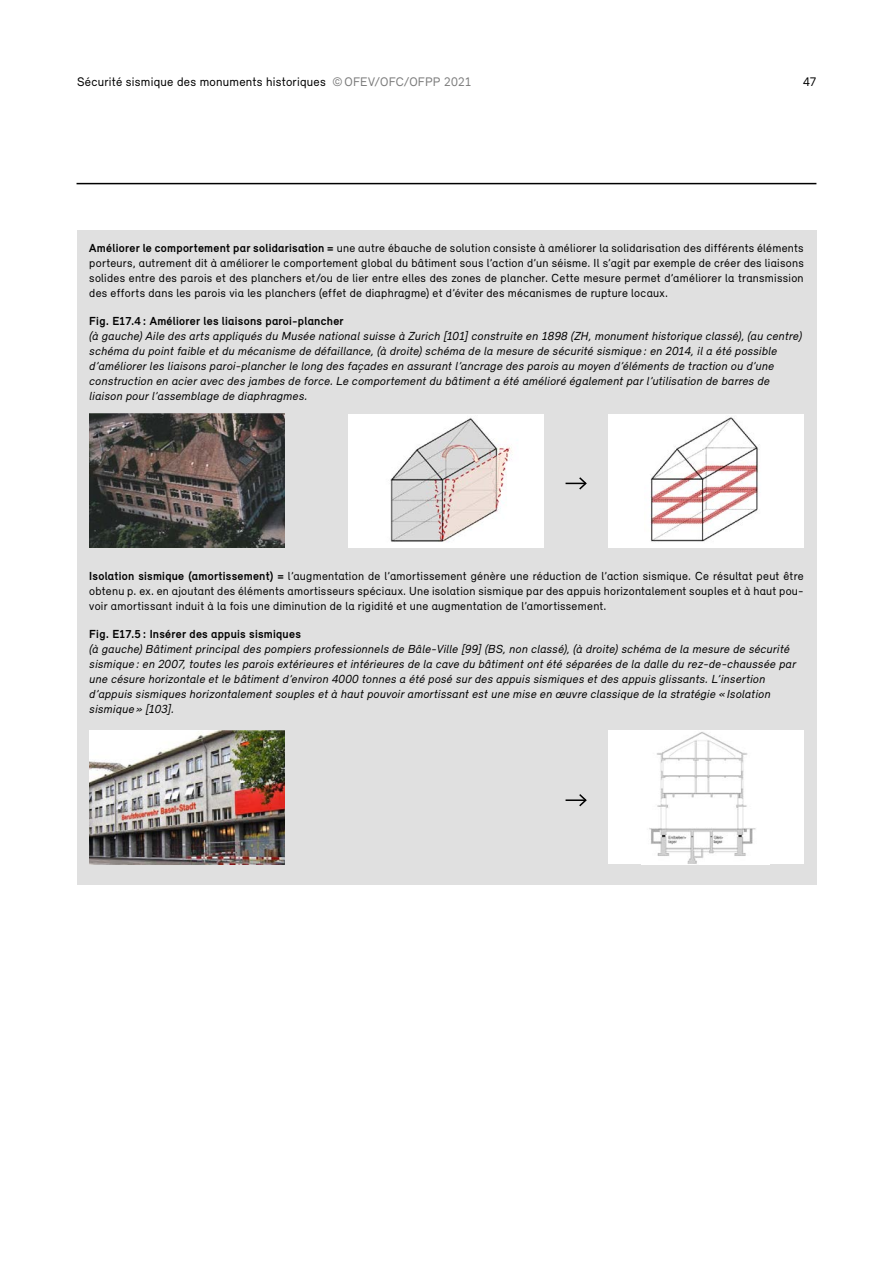
<style>
.page{position:relative;width:893px;height:1263px;background:#fff}
.page>*{position:absolute;margin:0;border:0;box-sizing:border-box;transform-origin:0 0}
.t1{font:12.75px "Relevant";letter-spacing:.02em;color:#000}
._13_Wissensboxen_13_Legende_Text{font:italic 12px/15px "Relevant";letter-spacing:.02em;color:#000}
._13_Wissensboxen_13_Grundtext{font:12px/15px "Relevant";letter-spacing:.02em;color:#000;text-align:justify}
._13_Wissensboxen_13_Legende_Titel{font:700 12px "Relevant";letter-spacing:.02em;color:#000}
.s1{color:#7c7c7c}
.s2{font-weight:700}
</style>
<div class="page">
<hr style="left:77px;top:183px;width:739px;height:1px;background:#000">
<div style="left:77px;top:230px;width:739px;height:654px;background:#e0e0e0"></div>
<svg style="left:566px;top:477px;width:21px;height:13px"></svg>
<img style="left:89px;top:414px;width:196px;height:133px">
<div style="left:349px;top:414px;width:195px;height:133px;background:#fff"></div>
<img style="left:390px;top:418px;width:122px;height:124px">
<div style="left:608px;top:414px;width:196px;height:133px;background:#fff"></div>
<img style="left:650px;top:417px;width:110px;height:125px">
<hr style="left:566px;top:799px;width:20px;height:2px;background:#000">
<svg style="left:578px;top:794px;width:9px;height:13px"></svg>
<img style="left:89px;top:731px;width:196px;height:133px">
<div style="left:608px;top:731px;width:196px;height:133px;background:#fff"></div>
<img style="left:649px;top:732px;width:107px;height:132px">
<p class="t1" style="left:77px;top:74px;width:396px">Sécurité sismique des monuments historiques <span class="s1">©OFEV/OFC/OFPP 2021</span></p>
<p class="t1" style="left:803px;top:74px;width:15px">47</p>
<p class="_13_Wissensboxen_13_Grundtext" style="left:89px;top:240px;width:716px"><span class="s2">Améliorer le comportement par solidarisation =</span> une autre ébauche de solution consiste à améliorer la solidarisation des différents éléments porteurs, autrement dit à améliorer le comportement global du bâtiment sous l’action d’un séisme. Il s’agit par exemple de créer des liaisons solides entre des parois et des planchers et/ou de lier entre elles des zones de plancher. Cette mesure permet d’améliorer la transmission des efforts dans les parois via les planchers (effet de diaphragme) et d’éviter des mécanismes de rupture locaux.</p>
<p class="_13_Wissensboxen_13_Legende_Titel" style="left:89px;top:314px;width:256px">Fig. E17.4 : Améliorer les liaisons paroi-plancher</p>
<p class="_13_Wissensboxen_13_Legende_Text" style="left:89px;top:328px;width:714px">(à gauche) Aile des arts appliqués du Musée national suisse à Zurich [101] construite en 1898 (ZH, monument historique classé), (au centre) schéma du point faible et du mécanisme de défaillance, (à droite) schéma de la mesure de sécurité sismique : en 2014, il a été possible d’améliorer les liaisons paroi-plancher le long des façades en assurant l’ancrage des parois au moyen d’éléments de traction ou d’une construction en acier avec des jambes de force. Le comportement du bâtiment a été amélioré également par l’utilisation de barres de liaison pour l’assemblage de diaphragmes.</p>
<p class="_13_Wissensboxen_13_Grundtext" style="left:89px;top:568px;width:716px"><span class="s2">Isolation sismique (amortissement) =</span> l’augmentation de l’amortissement génère une réduction de l’action sismique. Ce résultat peut être obtenu p. ex. en ajoutant des éléments amortisseurs spéciaux. Une isolation sismique par des appuis horizontalement souples et à haut pou&shy;voir amortissant induit à la fois une diminution de la rigidité et une augmentation de l’amortissement.</p>
<p class="_13_Wissensboxen_13_Legende_Titel" style="left:89px;top:626px;width:213px">Fig. E17.5 : Insérer des appuis sismiques</p>
<p class="_13_Wissensboxen_13_Legende_Text" style="left:89px;top:641px;width:708px">(à gauche) Bâtiment principal des pompiers professionnels de Bâle-Ville [99] (BS, non classé), (à droite) schéma de la mesure de sécurité sismique : en 2007, toutes les parois extérieures et intérieures de la cave du bâtiment ont été séparées de la dalle du rez-de-chaussée par une césure horizontale et le bâtiment d’environ 4000 tonnes a été posé sur des appuis sismiques et des appuis glissants. L’insertion d’appuis sismiques horizontalement souples et à haut pouvoir amortissant est une mise en œuvre classique de la stratégie « Isolation sismique » [103].</p>
</div>
